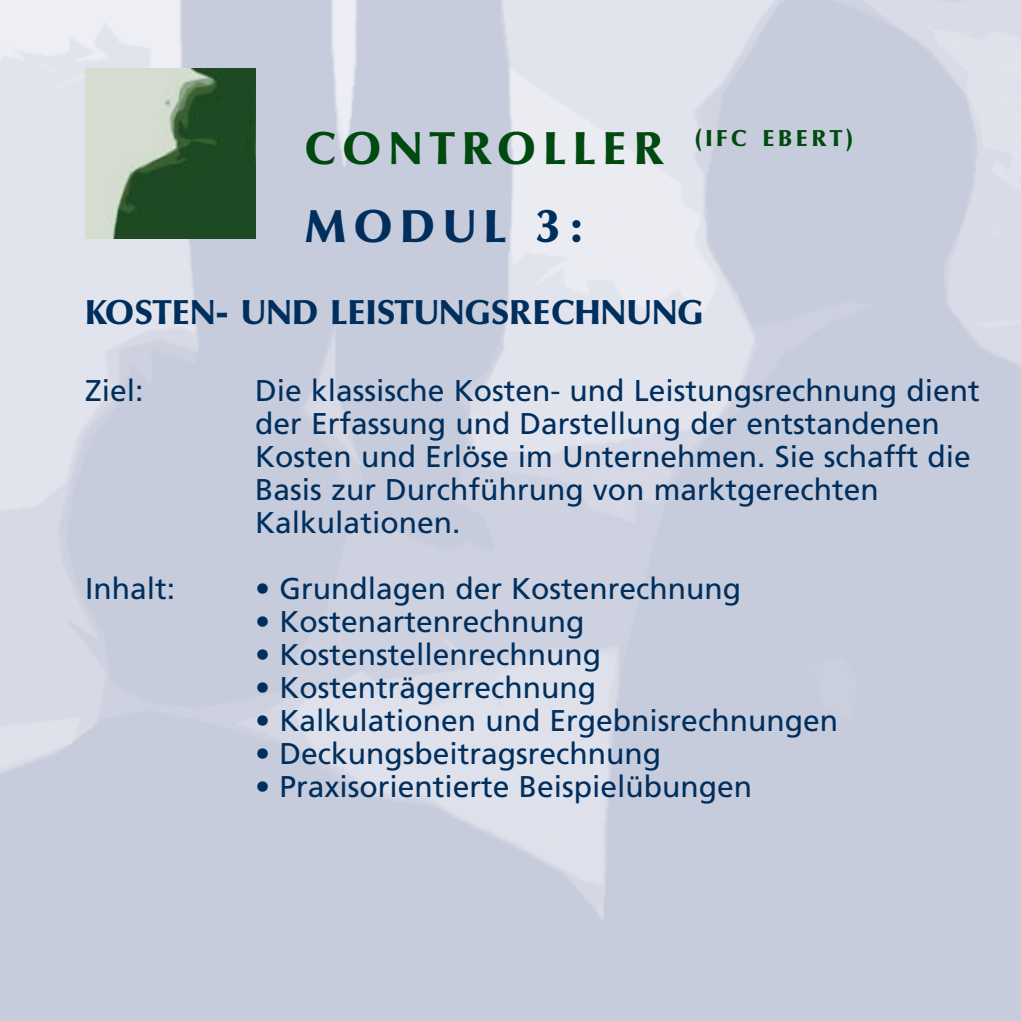
<style>
.page{position:relative;width:1021px;height:1021px;background:#fff}
.page>*{position:absolute;margin:0;border:0;box-sizing:border-box;transform-origin:0 0}
.t1{font:700 48px/78px "October SB";letter-spacing:.145em;color:#00490f}
.t2{font:700 36px "October SB";color:#002f5e}
.t3{font:30px/33px "Frutiger";color:#002f5e}
.s1{color:#002f5e}
</style>
<div class="page">
<img style="left:0;top:0;width:1020px;height:1020px">
<img style="left:85px;top:69px;width:170px;height:170px">
<h1 class="t1" style="left:304px;top:114px;width:550px">CONTROLLER <sup>(IFC</sup> <sup>EBERT)<br></sup><span class="s1">MODUL 3:</span></h1>
<p class="t2" style="left:85px;top:299px;width:620px">KOSTEN- UND LEISTUNGSRECHNUNG</p>
<p class="t3" style="left:85px;top:376px;width:60px">Ziel:</p>
<p class="t3" style="left:255px;top:376px;width:726px">Die klassische Kosten- und Leistungsrechnung dient der Erfassung und Darstellung der entstandenen Kosten und Erlöse im Unternehmen. Sie schafft die Basis zur Durchführung von marktgerechten Kalkulationen.</p>
<p class="t3" style="left:85px;top:574px;width:92px">Inhalt:</p>
<p class="t3" style="left:255px;top:574px;width:487px">• Grundlagen der Kostenrechnung</p>
<p class="t3" style="left:255px;top:607px;width:331px">• Kostenartenrechnung</p>
<p class="t3" style="left:255px;top:640px;width:347px">• Kostenstellenrechnung</p>
<p class="t3" style="left:255px;top:673px;width:342px">• Kostenträgerrechnung</p>
<p class="t3" style="left:255px;top:706px;width:584px">• Kalkulationen und Ergebnisrechnungen</p>
<p class="t3" style="left:255px;top:739px;width:407px">• Deckungsbeitragsrechnung</p>
<p class="t3" style="left:255px;top:772px;width:498px">• Praxisorientierte Beispielübungen</p>
</div>
